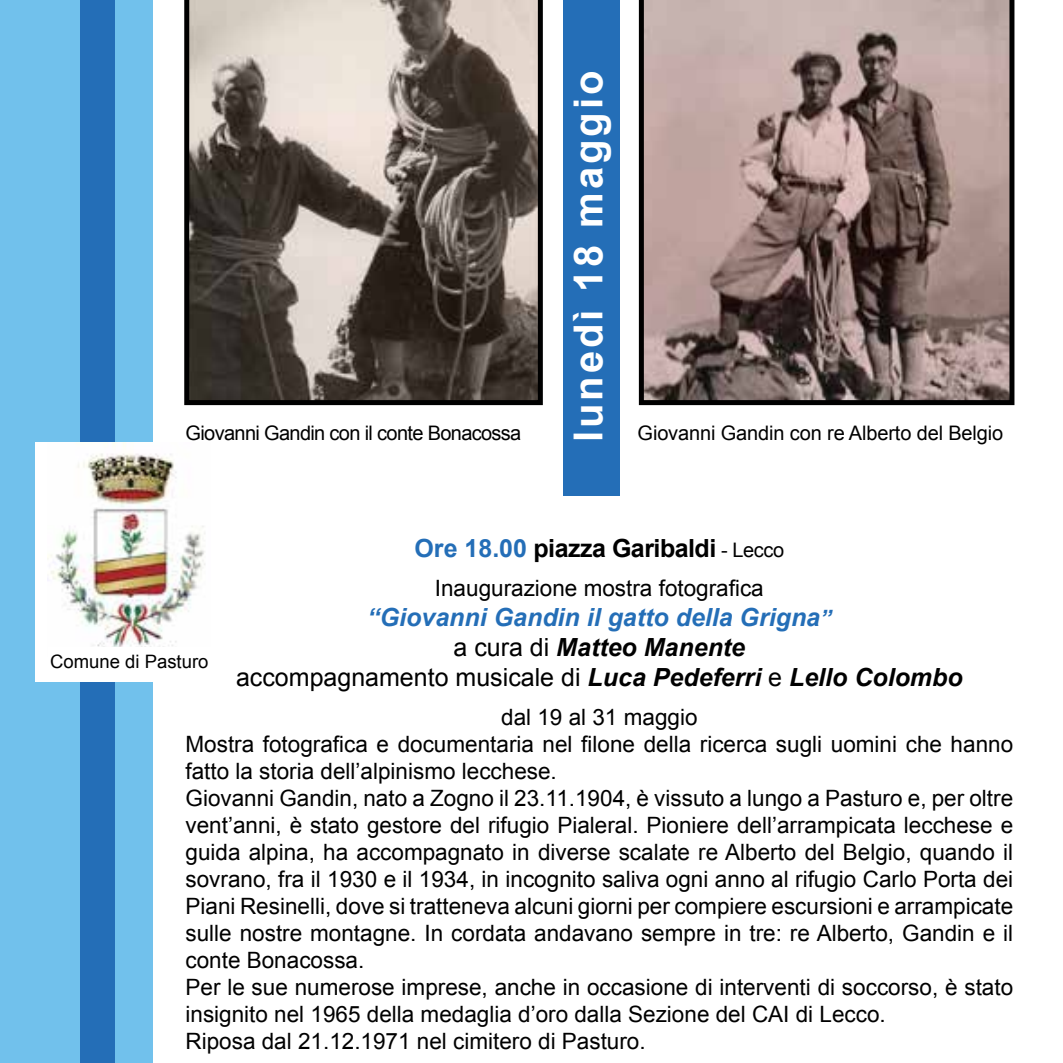
<style>
.page{position:relative;width:1063px;height:1063px;background:#fff}
.page>*{position:absolute;margin:0;border:0;box-sizing:border-box;transform-origin:0 0}
.t1{font:700 40px "Arial";letter-spacing:.075em;color:#fff}
.t2{font:italic 700 25px/30px "Arial";color:#000;text-align:center}
.t3{font:700 25px "Arial";letter-spacing:-.02em;color:#000}
.t4{font:22.5px/27px "Arial";color:#000}
.t5{font:20px "Arial";letter-spacing:-.005em;color:#000}
.t6{font:20px "Arial";letter-spacing:-.035em;color:#000}
.t7{font:18.5px "Arial";color:#000}
.s1{color:#246eb7}
.s2{font-weight:400;font-size:20px}
.s3{font-size:22.5px;color:#246eb7}
.s4{font-weight:400;font-style:normal}
</style>
<div class="page">
<div style="left:0;top:0;width:81px;height:1063px;background:#71c1ec"></div>
<div style="left:80px;top:0;width:37px;height:1063px;background:#246eb7"></div>
<div style="left:115px;top:0;width:37px;height:1063px;background:#71c1ec"></div>
<div style="left:563px;top:0;width:57px;height:495px;background:#246eb7"></div>
<svg style="left:639px;top:0;width:375px;height:405px;background:#937e7a"></svg>
<svg style="left:184px;top:0;width:359px;height:405px;background:#776f67"></svg>
<div style="left:35px;top:442px;width:176px;height:240px;background:#fff"></div>
<img style="left:48px;top:442px;width:157px;height:205px">
<h1 class="t1" style="left:562px;top:442px;width:373px;rotate:-90deg">lunedì 18 maggio</h1>
<p class="t6" style="left:186px;top:420px;width:337px">Giovanni Gandin con il conte Bonacossa</p>
<p class="t5" style="left:638px;top:420px;width:367px">Giovanni Gandin con re Alberto del Belgio</p>
<p class="t3" style="left:415px;top:532px;width:371px"><span class="s1">Ore 18.00</span> piazza Garibaldi <span class="s2">- Lecco</span></p>
<p class="t4" style="left:435px;top:575px;width:330px">Inaugurazione mostra fotografica</p>
<p class="t2" style="left:236px;top:603px;width:728px"><span class="s1">“Giovanni Gandin il gatto della Grigna</span><span class="s3">”<br></span><span class="s4">a cura di</span> Matteo Manente<br><span class="s4">accompagnamento musicale di</span> Luca Pedeferri <span class="s4">e</span> Lello Colombo</p>
<p class="t4" style="left:186px;top:704px;width:829px;text-indent:316px">dal 19 al 31 maggio<br>Mostra fotografica e documentaria nel filone della ricerca sugli uomini che hanno fatto la storia dell’alpinismo lecchese.<br>Giovanni Gandin, nato a Zogno il 23.11.1904, è vissuto a lungo a Pasturo e, per oltre vent’anni, è stato gestore del rifugio Pialeral. Pioniere dell’arrampicata lecchese e guida alpina, ha accompagnato in diverse scalate re Alberto del Belgio, quando il sovrano, fra il 1930 e il 1934, in incognito saliva ogni anno al rifugio Carlo Porta dei Piani Resinelli, dove si tratteneva alcuni giorni per compiere escursioni e arrampicate sulle nostre montagne. In cordata andavano sempre in tre: re Alberto, Gandin e il conte Bonacossa.<br>Per le sue numerose imprese, anche in occasione di interventi di soccorso, è stato insignito nel 1965 della medaglia d’oro dalla Sezione del CAI di Lecco.<br>Riposa dal 21.12.1971 nel cimitero di Pasturo.</p>
<p class="t7" style="left:50px;top:649px;width:160px">Comune di Pasturo</p>
</div>
